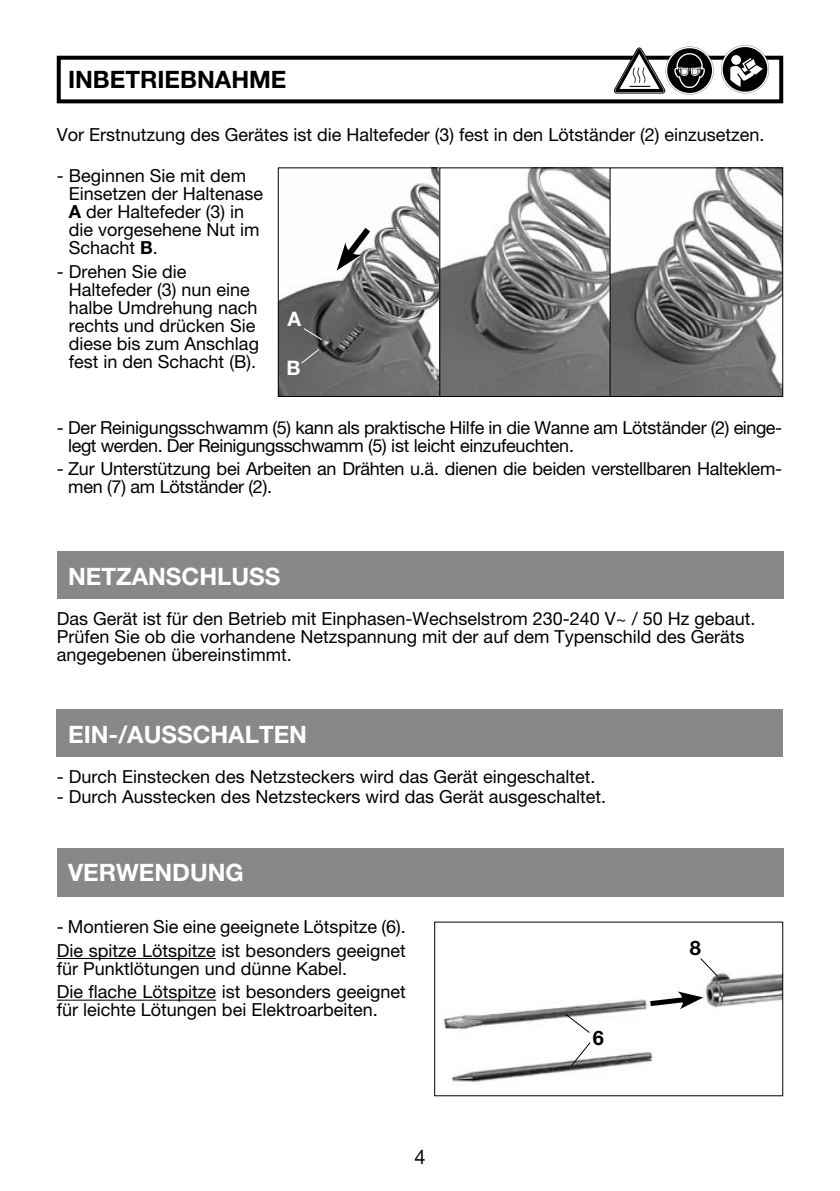
<style>
.page{position:relative;width:840px;height:1191px;background:#fff}
.page>*{position:absolute;margin:0;border:0;box-sizing:border-box;transform-origin:0 0}
.t1{font:700 24px "Helvetica Neue LT Pro";color:#fff}
.t2{font:700 24px "Helvetica Neue LT Pro";color:#000}
.t3{font:700 20px "Helvetica Neue";color:#000}
.t4{font:700 20px "Helvetica Neue";color:#fff}
.t5{font:20px "Helvetica Neue";color:#000}
.t6{font:18px/18px "Helvetica Neue";color:#000}
.s1{font-weight:700}
</style>
<div class="page">
<img style="left:279px;top:169px;width:160px;height:226px">
<hr style="left:57px;top:958px;width:159px;height:1px;background:#000">
<hr style="left:57px;top:999px;width:159px;height:1px;background:#000">
<img style="left:443px;top:973px;width:337px;height:110px">
<svg style="left:570px;top:1041px;width:21px;height:26px"></svg>
<svg style="left:564px;top:1012px;width:26px;height:22px"></svg>
<svg style="left:698px;top:958px;width:20px;height:19px"></svg>
<svg style="left:644px;top:991px;width:58px;height:18px"></svg>
<img style="left:441px;top:169px;width:168px;height:226px">
<img style="left:611px;top:169px;width:169px;height:226px">
<div style="left:609px;top:167px;width:173px;height:230px;border:1px solid #000"></div>
<svg style="left:336px;top:221px;width:40px;height:49px"></svg>
<svg style="left:302px;top:327px;width:21px;height:14px"></svg>
<svg style="left:300px;top:348px;width:20px;height:16px"></svg>
<div style="left:57px;top:56px;width:725px;height:47px;background:#fff;border:4px solid #000"></div>
<div style="left:57px;top:551px;width:725px;height:48px;background:#87888a"></div>
<div style="left:57px;top:709px;width:725px;height:47px;background:#87888a"></div>
<div style="left:57px;top:848px;width:725px;height:48px;background:#87888a"></div>
<svg style="left:720px;top:45px;width:48px;height:48px"></svg>
<svg style="left:614px;top:47px;width:99px;height:48px"></svg>
<h1 class="t2" style="left:68px;top:65px;width:220px">INBETRIEBNAHME</h1>
<p class="t6" style="left:57px;top:126px;width:709px">Vor Erstnutzung des Gerätes ist die Haltefeder (3) fest in den Lötständer (2) einzusetzen.</p>
<p class="t6" style="left:69px;top:166px;width:196px;text-indent:-12px">- Beginnen Sie mit dem<br>Einsetzen der Haltenase<br><span class="s1">A</span> der Haltefeder (3) in die vorgesehene Nut im<br>Schacht <span class="s1">B</span>.</p>
<p class="t6" style="left:69px;top:262px;width:192px;text-indent:-12px">- Drehen Sie die<br>Haltefeder (3) nun eine halbe Umdrehung nach rechts und drücken Sie diese bis zum Anschlag fest in den Schacht (B).</p>
<p class="t4" style="left:287px;top:307px;width:15px">A</p>
<p class="t4" style="left:286px;top:356px;width:16px">B</p>
<p class="t6" style="left:68px;top:418px;width:715px;text-indent:-11px">- Der Reinigungsschwamm (5) kann als praktische Hilfe in die Wanne am Lötständer (2) einge&shy;legt werden. Der Reinigungsschwamm (5) ist leicht einzufeuchten.</p>
<p class="t6" style="left:68px;top:460px;width:715px;text-indent:-11px">- Zur Unterstützung bei Arbeiten an Drähten u.ä. dienen die beiden verstellbaren Halteklem&shy;men (7) am Lötständer (2).</p>
<h1 class="t1" style="left:68px;top:562px;width:214px">NETZANSCHLUSS</h1>
<p class="t6" style="left:57px;top:609px;width:699px">Das Gerät ist für den Betrieb mit Einphasen-Wechselstrom 230-240 V~ / 50 Hz gebaut.<br>Prüfen Sie ob die vorhandene Netzspannung mit der auf dem Typenschild des Geräts angegebenen übereinstimmt.</p>
<h1 class="t1" style="left:68px;top:719px;width:240px">EIN-/AUSSCHALTEN</h1>
<p class="t6" style="left:57px;top:767px;width:540px">- Durch Einstecken des Netzsteckers wird das Gerät eingeschaltet.</p>
<p class="t6" style="left:57px;top:787px;width:550px">- Durch Ausstecken des Netzsteckers wird das Gerät ausgeschaltet.</p>
<h1 class="t1" style="left:68px;top:857px;width:177px">VERWENDUNG</h1>
<p class="t6" style="left:57px;top:914px;width:350px;line-height:23.6px">- Montieren Sie eine geeignete Lötspitze (6).<br>Die spitze Lötspitze ist besonders geeignet</p>
<p class="t6" style="left:57px;top:956px;width:350px;line-height:23.6px">für Punktlötungen und dünne Kabel.<br>Die flache Lötspitze ist besonders geeignet</p>
<p class="t6" style="left:57px;top:1000px;width:322px">für leichte Lötungen bei Elektroarbeiten.</p>
<p class="t5" style="left:414px;top:1144px;width:13px">4</p>
<p class="t3" style="left:592px;top:1025px;width:13px">6</p>
<p class="t3" style="left:689px;top:935px;width:13px">8</p>
</div>
